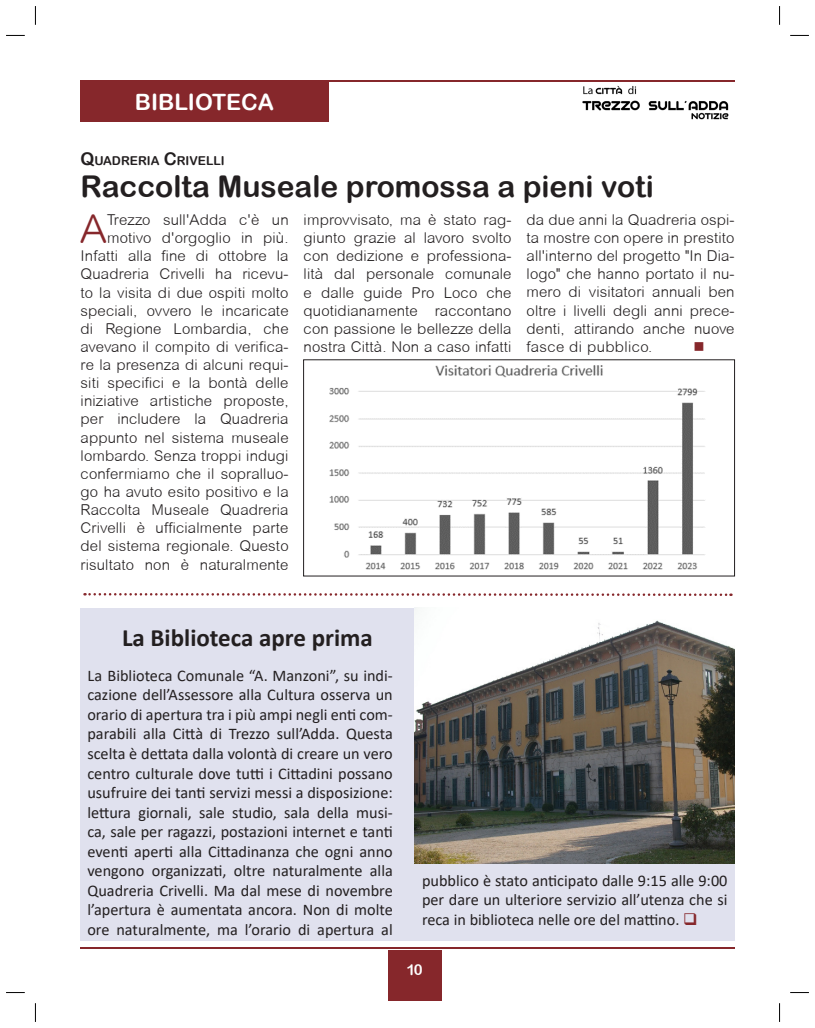
<style>
.page{position:relative;width:815px;height:1028px;background:#fff}
.page>*{position:absolute;margin:0;border:0;box-sizing:border-box;transform-origin:0 0}
.t1{font:300 39.88px "Arial Rounded MT";color:#86272b}
.t2{font:30px "Arial Rounded MT Bold";color:#231f20}
.t3{font:700 25px "Calibri";color:#231f20}
.t4{font:22.5px "Arial Rounded MT Bold";color:#fff}
.t5{font:16.25px/19.5px "Calibri";color:#231f20;text-align:justify}
.t6{font:300 15px/18.1px "Arial Rounded MT";letter-spacing:.01em;color:#231f20;text-align:justify}
.t7{font:15px "Arial Rounded MT Bold";color:#fff}
.t8{font:15px "Wingdings";color:#86272b}
.t9{font:12.25px "Arial Rounded MT Bold";color:#231f20}
.s1{font-size:17.5px}
.s2{color:#86272b}
</style>
<div class="page">
<hr style="left:80px;top:80px;width:655px;height:2px;background:#86272b">
<div style="left:80px;top:82px;width:248px;height:40px;background:#86272b"></div>
<img style="left:582px;top:85px;width:147px;height:35px">
<div style="left:388px;top:950px;width:53px;height:51px;background:#86272b"></div>
<hr style="left:80px;top:947px;width:655px;height:2px;background:#86272b">
<svg style="left:85px;top:593px;width:646px;height:3px"></svg>
<div style="left:80px;top:662px;width:655px;height:278px;background:#e0e1ee"></div>
<div style="left:80px;top:608px;width:335px;height:57px;background:#e0e1ee"></div>
<img style="left:415px;top:608px;width:320px;height:255px">
<img style="left:329px;top:365px;width:376px;height:205px">
<div style="left:303px;top:359px;width:432px;height:217px;border:1px solid #231f20"></div>
<svg style="left:6px;top:35px;width:19px;height:1px"></svg>
<svg style="left:790px;top:35px;width:19px;height:1px"></svg>
<svg style="left:6px;top:992px;width:19px;height:1px"></svg>
<svg style="left:790px;top:992px;width:19px;height:1px"></svg>
<svg style="left:35px;top:6px;width:1px;height:19px"></svg>
<svg style="left:35px;top:1003px;width:1px;height:19px"></svg>
<svg style="left:779px;top:6px;width:1px;height:19px"></svg>
<svg style="left:779px;top:1003px;width:1px;height:19px"></svg>
<h3 class="t4" style="left:135px;top:89px;width:140px">BIBLIOTECA</h3>
<p class="t9" style="left:81px;top:154px;width:146px"><span class="s1">Q</span>UADRERIA <span class="s1">C</span>RIVELLI</p>
<h2 class="t2" style="left:81px;top:168px;width:575px">Raccolta Museale promossa a pieni voti</h2>
<p class="t6" style="left:81px;top:211px;width:209px;text-align:right">Trezzo sull'Adda c'è un motivo d'orgoglio in più.<br>Infatti alla fine di ottobre la<br>Quadreria Crivelli ha ricevu&shy;to la visita di due ospiti molto speciali, ovvero le incaricate di Regione Lombardia, che avevano il compito di verifica&shy;re la presenza di alcuni requi&shy;siti specifici e la bontà delle iniziative artistiche proposte, per includere la Quadreria appunto nel sistema museale lombardo. Senza troppi indugi confermiamo che il sopralluo&shy;go ha avuto esito positivo e la<br>Raccolta Museale Quadreria<br>Crivelli è ufficialmente parte del sistema regionale. Questo risultato non è naturalmente</p>
<p class="t6" style="left:304px;top:210px;width:209px">improvvisato, ma è stato rag&shy;giunto grazie al lavoro svolto con dedizione e professiona&shy;lità dal personale comunale e dalle guide Pro Loco che quotidianamente raccontano con passione le bellezze della nostra Città. Non a caso infatti</p>
<p class="t6" style="left:527px;top:210px;width:209px">da due anni la Quadreria ospi&shy;ta mostre con opere in prestito all'interno del progetto "In Dia&shy;logo" che hanno portato il nu&shy;mero di visitatori annuali ben oltre i livelli degli anni prece&shy;denti, attirando anche nuove fasce di pubblico.</p>
<h1 class="t1" style="left:80px;top:206px;width:28px">A</h1>
<p class="t8" style="left:693px;top:338px;width:13px">■</p>
<h3 class="t3" style="left:122px;top:620px;width:252px">La Biblioteca apre prima</h3>
<p class="t5" style="left:87px;top:665px;width:307px">La Biblioteca Comunale “A. Manzoni”, su indi&shy;cazione dell’Assessore alla Cultura osserva un orario di apertura tra i più ampi negli enti com&shy;parabili alla Città di Trezzo sull’Adda. Questa scelta è dettata dalla volontà di creare un vero centro culturale dove tutti i Cittadini possano usufruire dei tanti servizi messi a disposizione: lettura giornali, sale studio, sala della musi&shy;ca, sale per ragazzi, postazioni internet e tanti eventi aperti alla Cittadinanza che ogni anno vengono organizzati, oltre naturalmente alla Quadreria Crivelli. Ma dal mese di novembre l’apertura è aumentata ancora. Non di molte ore naturalmente, ma l’orario di apertura al</p>
<p class="t5" style="left:422px;top:870px;width:307px">pubblico è stato anticipato dalle 9:15 alle 9:00 per dare un ulteriore servizio all’utenza che si reca in biblioteca nelle ore del mattino. <span class="s2">❑</span></p>
<p class="t7" style="left:406px;top:961px;width:18px">10</p>
</div>
